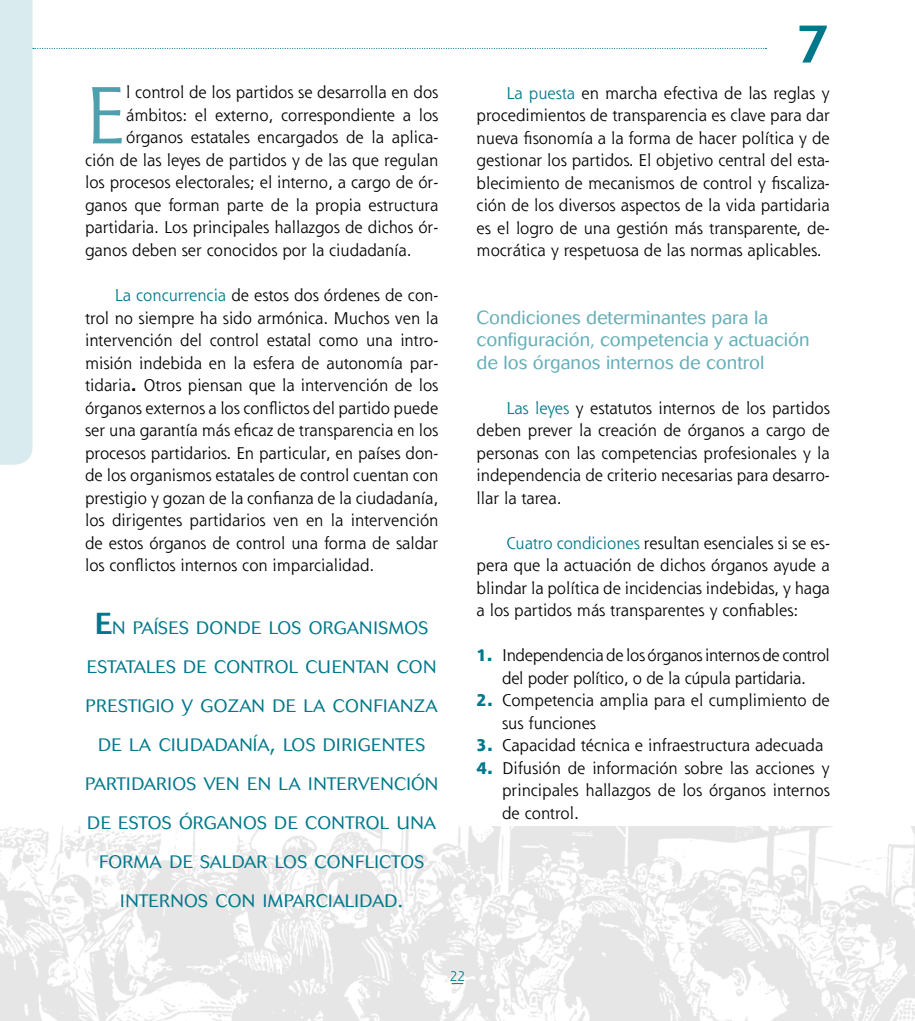
<style>
.page{position:relative;width:915px;height:1021px;background:#fff}
.page>*{position:absolute;margin:0;border:0;box-sizing:border-box;transform-origin:0 0}
.t1{font:79.05px "Shannon";color:#4da0ae}
.t2{font:500 54px "Cosmos";color:#00788b}
.t3{font:300 18.75px/22.5px "Cosmos";color:#66aeb9}
.t4{font:300 17.85px/39px "Cosmos";letter-spacing:.02em;color:#00788b;text-align:center}
.t5{font:16.5px/22.5px "Shannon";color:#000;text-align:justify}
.t6{font:16.5px/22.5px "Shannon";letter-spacing:-.02em;color:#000;text-align:center}
.t7{font:13.5px "Shannon";color:#00788b}
.s1{color:#00788b}
.s2{font-weight:700}
.s3{font-weight:500;font-size:30px}
.s4{font-size:25.5px}
.s5{font-weight:800;color:#00788b}
</style>
<div class="page">
<img style="left:0;top:826px;width:915px;height:194px">
<svg style="left:0;top:0;width:766px;height:465px"></svg>
<svg style="left:451px;top:983px;width:12px;height:1px"></svg>
<h1 class="t1" style="left:85px;top:65px;width:43px">E</h1>
<p class="t5" style="left:126px;top:81px;width:313px">l control de los partidos se desarrolla en dos</p>
<p class="t5" style="left:126px;top:103px;width:313px">ámbitos: el externo, correspondiente a los</p>
<p class="t5" style="left:126px;top:126px;width:313px">órganos estatales encargados de la aplica-</p>
<p class="t5" style="left:85px;top:148px;width:354px">ción de las leyes de partidos y de las que regulan</p>
<p class="t5" style="left:85px;top:171px;width:354px">los procesos electorales; el interno, a cargo de ór-</p>
<p class="t5" style="left:85px;top:193px;width:354px">ganos que forman parte de la propia estructura</p>
<p class="t5" style="left:85px;top:216px;width:354px">partidaria. Los principales hallazgos de dichos ór-</p>
<p class="t5" style="left:85px;top:238px;width:328px">ganos deben ser conocidos por la ciudadanía.</p>
<p class="t5" style="left:85px;top:283px;width:354px;text-indent:30px"><span class="s1">La concurrencia</span> de estos dos órdenes de con&shy;trol no siempre ha sido armónica. Muchos ven la intervención del control estatal como una intro&shy;misión indebida en la esfera de autonomía par&shy;tidaria<span class="s2">.</span> Otros piensan que la intervención de los órganos externos a los conflictos del partido puede ser una garantía más eficaz de transparencia en los procesos partidarios. En particular, en países don&shy;de los organismos estatales de control cuentan con prestigio y gozan de la confianza de la ciudadanía, los dirigentes partidarios ven en la intervención de estos órganos de control una forma de saldar los conflictos internos con imparcialidad.</p>
<p class="t4" style="left:85px;top:608px;width:354px"><span class="s3">E</span>N PAÍSES DONDE LOS ORGANISMOS<br>ESTATALES DE CONTROL CUENTAN CON<br>PRESTIGIO Y GOZAN DE LA CONFIANZA<br>DE LA CIUDADANÍA<span class="s4">,</span> LOS DIRIGENTES<br>PARTIDARIOS VEN EN LA INTERVENCIÓN<br>DE ESTOS ÓRGANOS DE CONTROL UNA<br>FORMA DE SALDAR LOS CONFLICTOS<br>INTERNOS CON IMPARCIALIDAD<span class="s4">.</span></p>
<h2 class="t2" style="left:795px;top:13px;width:36px">7</h2>
<p class="t5" style="left:476px;top:81px;width:354px;text-indent:30px"><span class="s1">La puesta</span> en marcha efectiva de las reglas y procedimientos de transparencia es clave para dar nueva fisonomía a la forma de hacer política y de gestionar los partidos. El objetivo central del esta&shy;blecimiento de mecanismos de control y fiscaliza&shy;ción de los diversos aspectos de la vida partidaria es el logro de una gestión más transparente, de&shy;mocrática y respetuosa de las normas aplicables.</p>
<p class="t3" style="left:476px;top:306px;width:334px">Condiciones determinantes para la configuración, competencia y actuación de los órganos internos de control</p>
<p class="t5" style="left:476px;top:396px;width:354px;text-indent:30px"><span class="s1">Las leyes</span> y estatutos internos de los partidos deben prever la creación de órganos a cargo de personas con las competencias profesionales y la independencia de criterio necesarias para desarro&shy;llar la tarea.</p>
<p class="t5" style="left:476px;top:531px;width:354px;text-indent:30px"><span class="s1">Cuatro condiciones</span> resultan esenciales si se es&shy;pera que la actuación de dichos órganos ayude a blindar la política de incidencias indebidas, y haga a los partidos más transparentes y confiables:</p>
<p class="t6" style="left:476px;top:643px;width:354px"><span class="s5">1.</span> Independencia de los órganos internos de control del poder político, o de la cúpula partidaria.</p>
<p class="t5" style="left:502px;top:688px;width:329px;text-indent:-26px"><span class="s5">2.</span> Competencia amplia para el cumplimiento de sus funciones</p>
<p class="t5" style="left:476px;top:733px;width:348px"><span class="s5">3.</span> Capacidad técnica e infraestructura adecuada</p>
<p class="t5" style="left:502px;top:756px;width:329px;text-indent:-26px"><span class="s5">4.</span> Difusión de información sobre las acciones y principales hallazgos de los órganos internos de control.</p>
<p class="t7" style="left:449px;top:967px;width:17px">22</p>
</div>
